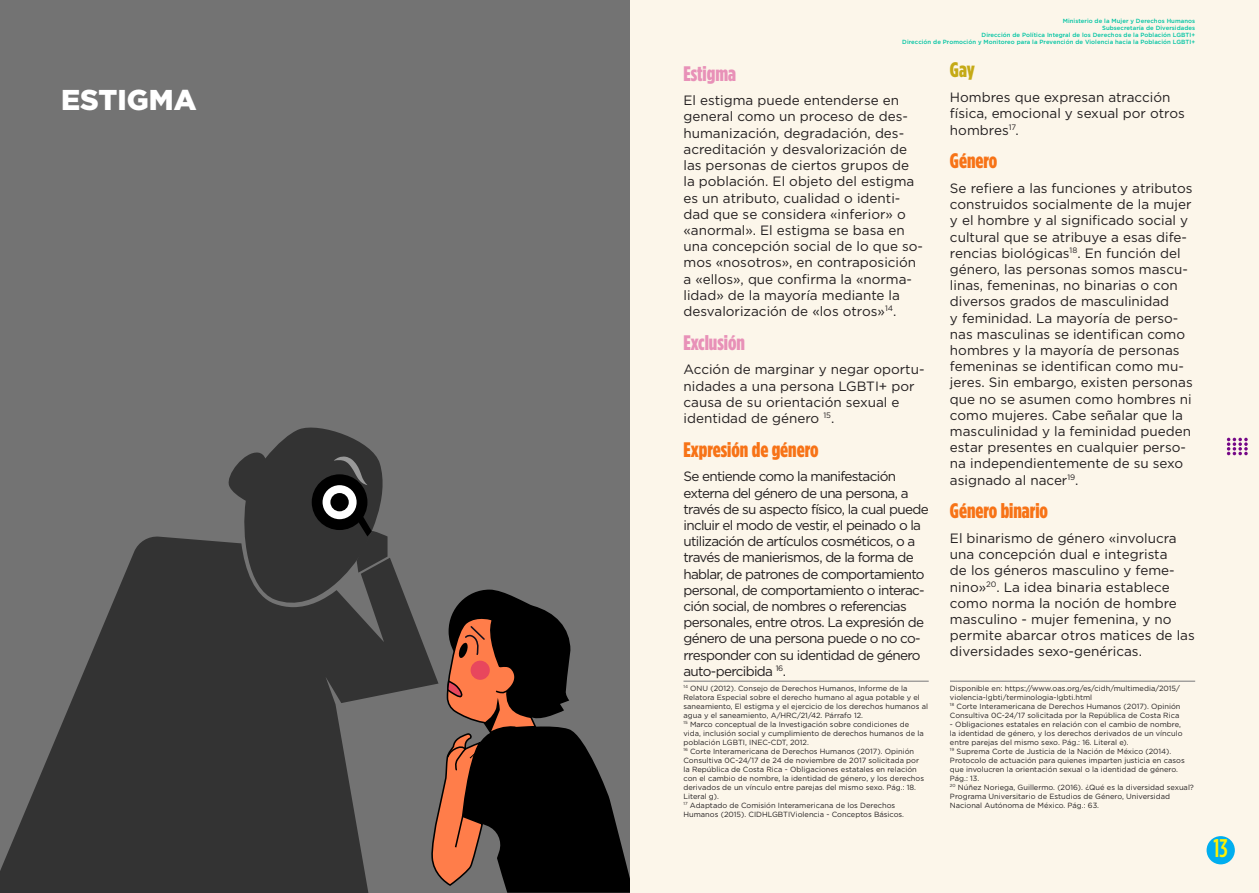
<style>
.page{position:relative;width:1259px;height:893px;background:#fcf6ea}
.page>*{position:absolute;margin:0;border:0;box-sizing:border-box;transform-origin:0 0}
.t1{font:900 28.65px "Gotham";color:#fff}
.t2{font:500 25.5px "Gotham Cond";color:#fff101}
.PALABRA{font:900 21px "Gotham Cond";color:#f77317}
.PALABRA-2{font:900 21px "Gotham Cond";color:#e891b8}
.PALABRA-3{font:900 21px "Gotham Cond";color:#c5aa16}
.TEXTO_CORRIDO{font:13.5px/16.2px "Gotham";color:#231f20}
.TEXTO_CORRIDO-2{font:13.5px/16.2px "Gotham";letter-spacing:-.05em;color:#231f20}
.CITAS{font:7.5px/9px "Gotham";color:#231f20}
.t3{font:500 6px/7.2px "Gotham";letter-spacing:.01em;color:#00c4a3;text-align:right}
</style>
<div class="page">
<svg style="left:1226px;top:438px;width:21px;height:17px"></svg>
<div style="left:1206px;top:836px;width:28px;height:28px;background:#00aeef;border-radius:50%"></div>
<hr style="left:683px;top:681px;width:245px;height:1px;background:#77777a">
<hr style="left:950px;top:681px;width:245px;height:1px;background:#77777a">
<div style="left:0;top:0;width:629px;height:893px;background:#737373"></div>
<svg style="left:0;top:536px;width:430px;height:357px;fill:#333"></svg>
<svg style="left:225px;top:427px;width:165px;height:189px"></svg>
<svg style="left:430px;top:590px;width:199px;height:303px"></svg>
<p class="t1" style="left:61px;top:80px;width:137px">ESTIGMA</p>
<p class="t3" style="left:902px;top:17px;width:294px">Ministerio de la Mujer y Derechos Humanos<br>Subsecretaría de Diversidades<br>Dirección de Política Integral de los Derechos de la Población LGBTI+<br>Dirección de Promoción y Monitoreo para la Prevención de Violencia hacia la Población LGBTI+</p>
<p class="PALABRA-2" style="left:683px;top:61px;width:54px">Estigma</p>
<p class="TEXTO_CORRIDO" style="left:683px;top:92px;width:241px">El estigma puede entenderse en general como un proceso de des&shy;humanización, degradación, des&shy;acreditación y desvalorización de las personas de ciertos grupos de la población. El objeto del estigma es un atributo, cualidad o identi&shy;dad que se considera «inferior» o «anormal». El estigma se basa en una concepción social de lo que so&shy;mos «nosotros», en contraposición a «ellos», que confirma la «norma&shy;lidad» de la mayoría mediante la desvalorización de «los otros»<sup>14</sup>.</p>
<p class="PALABRA-2" style="left:683px;top:330px;width:63px">Exclusión</p>
<p class="TEXTO_CORRIDO" style="left:683px;top:361px;width:242px">Acción de marginar y negar oportu&shy;nidades a una persona LGBTI+ por causa de su orientación sexual e identidad de género <sup>15</sup>.</p>
<p class="PALABRA" style="left:683px;top:437px;width:137px">Expresión de género</p>
<p class="TEXTO_CORRIDO-2" style="left:683px;top:468px;width:247px">Se entiende como la manifestación externa del género de una persona, a través de su aspecto físico, la cual puede incluir el modo de vestir, el peinado o la utilización de artículos cosméticos, o a través de manierismos, de la forma de hablar, de patrones de comportamiento personal, de comportamiento o interac&shy;ción social, de nombres o referencias personales, entre otros. La expresión de género de una persona puede o no co&shy;rresponder con su identidad de género auto-percibida <sup>16</sup>.</p>
<p class="CITAS" style="left:683px;top:683px;width:246px"><sup>14</sup> ONU (2012). Consejo de Derechos Humanos, Informe de la Relatora Especial sobre el derecho humano al agua potable y el saneamiento, El estigma y el ejercicio de los derechos humanos al agua y el saneamiento, A/HRC/21/42. Párrafo 12.</p>
<p class="CITAS" style="left:683px;top:719px;width:242px"><sup>15</sup> Marco conceptual de la Investigación sobre condiciones de vida, inclusión social y cumplimiento de derechos humanos de la población LGBTI, INEC-CDT, 2012.</p>
<p class="CITAS" style="left:683px;top:746px;width:242px"><sup>16</sup> Corte Interamericana de Derechos Humanos (2017). Opinión Consultiva 0C-24/17 de 24 de noviembre de 2017 solicitada por la República de Costa Rica - Obligaciones estatales en relación con el cambio de nombre, la identidad de género, y los derechos derivados de un vínculo entre parejas del mismo sexo. Pág.: 18.<br>Literal g).</p>
<p class="CITAS" style="left:683px;top:800px;width:222px"><sup>17</sup> Adaptado de Comisión Interamericana de los Derechos<br>Humanos (2015). CIDHLGBTIViolencia - Conceptos Básicos.</p>
<p class="PALABRA-3" style="left:950px;top:58px;width:26px">Gay</p>
<p class="TEXTO_CORRIDO" style="left:950px;top:89px;width:236px">Hombres que expresan atracción física, emocional y sexual por otros hombres<sup>17</sup>.</p>
<p class="PALABRA" style="left:950px;top:148px;width:49px">Género</p>
<p class="TEXTO_CORRIDO" style="left:950px;top:180px;width:244px">Se refiere a las funciones y atributos construidos socialmente de la mujer y el hombre y al significado social y cultural que se atribuye a esas dife&shy;rencias biológicas<sup>18</sup>. En función del género, las personas somos mascu&shy;linas, femeninas, no binarias o con diversos grados de masculinidad<br>y feminidad. La mayoría de perso&shy;nas masculinas se identifican como hombres y la mayoría de personas femeninas se identifican como mu&shy;jeres. Sin embargo, existen personas que no se asumen como hombres ni como mujeres. Cabe señalar que la masculinidad y la feminidad pueden estar presentes en cualquier perso&shy;na independientemente de su sexo asignado al nacer<sup>19</sup>.</p>
<p class="PALABRA" style="left:950px;top:498px;width:100px">Género binario</p>
<p class="TEXTO_CORRIDO" style="left:950px;top:530px;width:246px">El binarismo de género «involucra una concepción dual e integrista<br>de los géneros masculino y feme&shy;nino»<sup>20</sup>. La idea binaria establece como norma la noción de hombre masculino - mujer femenina, y no permite abarcar otros matices de las diversidades sexo-genéricas.</p>
<p class="CITAS" style="left:950px;top:683px;width:231px">Disponible en: https://www.oas.org/es/cidh/multimedia/2015/ violencia-lgbti/terminologia-lgbti.html</p>
<p class="CITAS" style="left:950px;top:701px;width:232px"><sup>18</sup> Corte Interamericana de Derechos Humanos (2017). Opinión<br>Consultiva 0C-24/17 solicitada por la República de Costa Rica</p>
<p class="CITAS" style="left:950px;top:719px;width:234px">- Obligaciones estatales en relación con el cambio de nombre, la identidad de género, y los derechos derivados de un vínculo entre parejas del mismo sexo. Pág.: 16. Literal e).</p>
<p class="CITAS" style="left:950px;top:746px;width:236px"><sup>19</sup> Suprema Corte de Justicia de la Nación de México (2014).<br>Protocolo de actuación para quienes imparten justicia en casos que involucren la orientación sexual o la identidad de género.<br>Pág.: 13.</p>
<p class="CITAS" style="left:950px;top:782px;width:245px"><sup>20</sup> Núñez Noriega, Guillermo. (2016). ¿Qué es la diversidad sexual?<br>Programa Universitario de Estudios de Género, Universidad<br>Nacional Autónoma de México. Pág.: 63.</p>
<h2 class="t2" style="left:1213px;top:834px;width:16px">13</h2>
</div>
